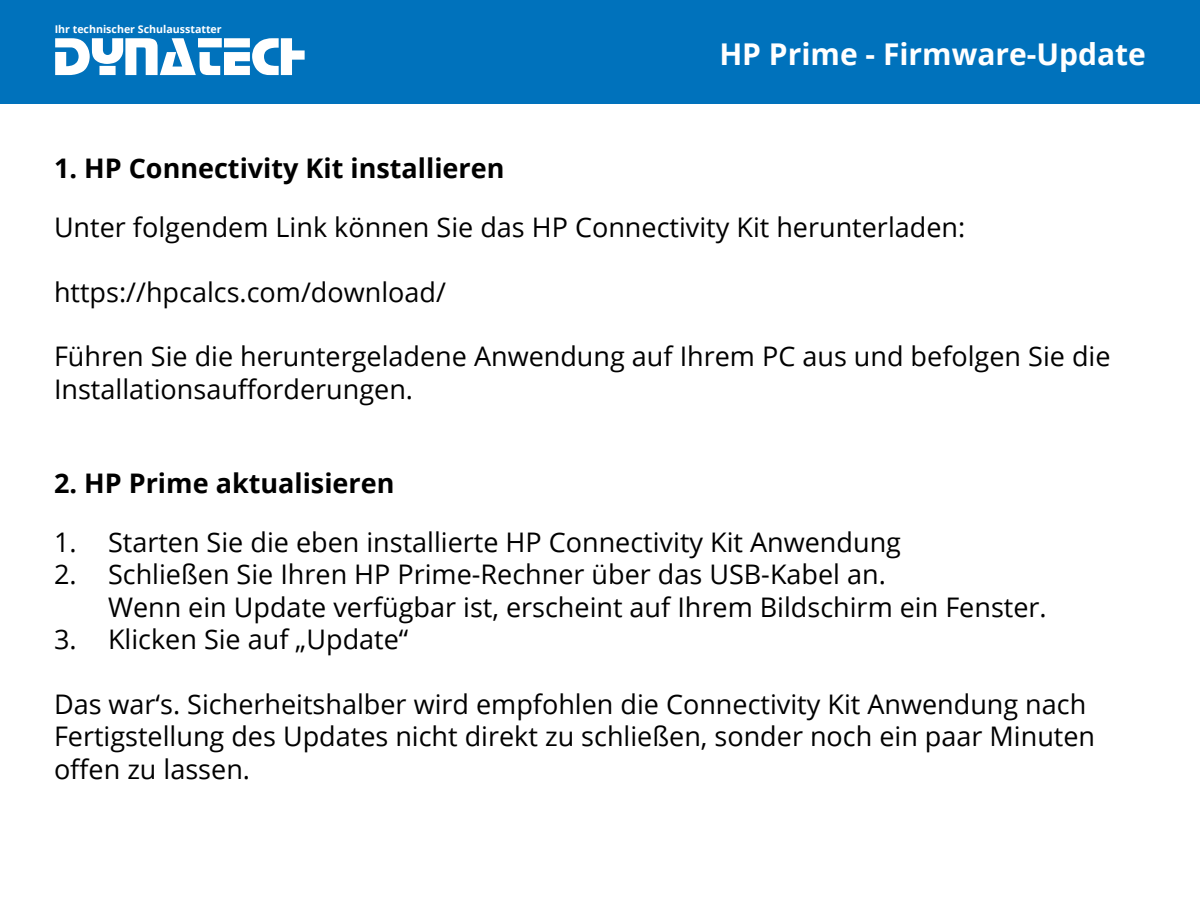
<style>
.page{position:relative;width:1200px;height:900px;background:#fff}
.page>*{position:absolute;margin:0;border:0;box-sizing:border-box;transform-origin:0 0}
.t1{font:700 30px "Open Sans";color:#fff}
.t2{font:27px/32.4px "Open Sans";color:#000}
.t3{font:700 27px "Open Sans";color:#000}
.t4{font:700 10.65px "Open Sans";color:#fff}
</style>
<div class="page">
<div style="left:0;top:0;width:1200px;height:103px;background:#0072bc"></div>
<svg style="left:55px;top:38px;width:250px;height:37px"></svg>
<p class="t4" style="left:55px;top:22px;width:169px">Ihr technischer Schulausstatter</p>
<p class="t3" style="left:54px;top:149px;width:452px">1. HP Connectivity Kit installieren</p>
<p class="t1" style="left:719px;top:33px;width:428px">HP Prime - Firmware-Update</p>
<p class="t2" style="left:54px;top:210px;width:913px">Unter folgendem Link können Sie das HP Connectivity Kit herunterladen:</p>
<p class="t2" style="left:54px;top:275px;width:394px">https://hpcalcs.com/download/</p>
<p class="t2" style="left:54px;top:340px;width:1058px">Führen Sie die heruntergeladene Anwendung auf Ihrem PC aus und befolgen Sie die<br>Installationsaufforderungen.</p>
<p class="t3" style="left:54px;top:464px;width:342px">2. HP Prime aktualisieren</p>
<p class="t2" style="left:54px;top:525px;width:849px">1. Starten Sie die eben installierte HP Connectivity Kit Anwendung</p>
<p class="t2" style="left:108px;top:558px;width:940px;text-indent:-54px">2. Schließen Sie Ihren HP Prime-Rechner über das USB-Kabel an.<br>Wenn ein Update verfügbar ist, erscheint auf Ihrem Bildschirm ein Fenster.</p>
<p class="t2" style="left:54px;top:622px;width:356px">3. Klicken Sie auf „Update“</p>
<p class="t2" style="left:54px;top:687px;width:1043px">Das war‘s. Sicherheitshalber wird empfohlen die Connectivity Kit Anwendung nach<br>Fertigstellung des Updates nicht direkt zu schließen, sonder noch ein paar Minuten offen zu lassen.</p>
</div>
